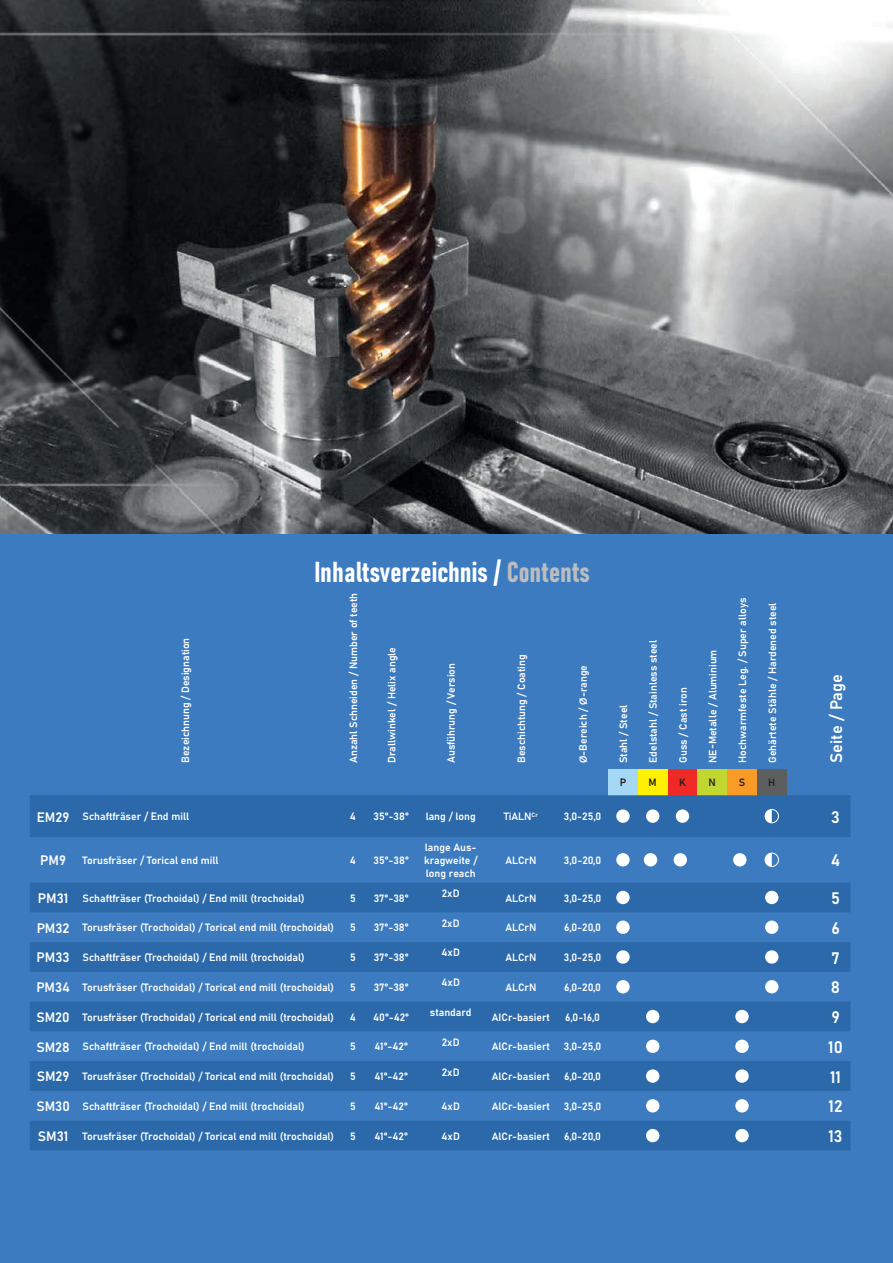
<style>
.page{position:relative;width:893px;height:1263px;background:#3c7bbf}
.page>*{position:absolute;margin:0;border:0;box-sizing:border-box;transform-origin:0 0}
.t1{font:28.5px "Bahnschrift";color:#fff}
.t2{font:16.5px "Bahnschrift";color:#fff}
.t3{font:10.5px/12.6px "Bahnschrift";color:#fff;text-align:justify}
.t4{font:10.5px "Bahnschrift";color:#231f20}
.s1{color:#bcbdc0}
.s2{font-family:"Myriad Pro";font-weight:600}
.s3{font-size:13.5px}
</style>
<div class="page">
<div style="left:608px;top:769px;width:30px;height:26px;background:#a5d8f4"></div>
<div style="left:638px;top:769px;width:30px;height:26px;background:#fff101"></div>
<div style="left:668px;top:769px;width:29px;height:26px;background:#ee2926"></div>
<div style="left:697px;top:769px;width:30px;height:26px;background:#c1d72f"></div>
<div style="left:727px;top:769px;width:30px;height:26px;background:#f89c27"></div>
<div style="left:757px;top:769px;width:30px;height:26px;background:#5c5f5f"></div>
<svg style="left:30px;top:795px;width:820px;height:355px;fill:#2b69aa"></svg>
<div style="left:616px;top:809px;width:14px;height:14px;background:#fff;border-radius:50%"></div>
<div style="left:646px;top:809px;width:13px;height:14px;background:#fff;border-radius:50%"></div>
<div style="left:676px;top:809px;width:13px;height:14px;background:#fff;border-radius:50%"></div>
<div style="left:765px;top:809px;width:14px;height:14px;border:1px solid #fff;border-radius:50%"></div>
<svg style="left:765px;top:809px;width:7px;height:14px"></svg>
<div style="left:616px;top:853px;width:14px;height:13px;background:#fff;border-radius:50%"></div>
<div style="left:644px;top:853px;width:13px;height:13px;background:#fff;border-radius:50%"></div>
<div style="left:674px;top:853px;width:13px;height:13px;background:#fff;border-radius:50%"></div>
<div style="left:733px;top:853px;width:13px;height:13px;background:#fff;border-radius:50%"></div>
<div style="left:765px;top:853px;width:14px;height:14px;border:1px solid #fff;border-radius:50%"></div>
<svg style="left:765px;top:853px;width:7px;height:13px"></svg>
<div style="left:616px;top:891px;width:14px;height:13px;background:#fff;border-radius:50%"></div>
<div style="left:765px;top:891px;width:13px;height:13px;background:#fff;border-radius:50%"></div>
<div style="left:616px;top:920px;width:14px;height:14px;background:#fff;border-radius:50%"></div>
<div style="left:765px;top:920px;width:13px;height:14px;background:#fff;border-radius:50%"></div>
<div style="left:616px;top:950px;width:14px;height:14px;background:#fff;border-radius:50%"></div>
<div style="left:765px;top:950px;width:13px;height:14px;background:#fff;border-radius:50%"></div>
<div style="left:616px;top:980px;width:14px;height:13px;background:#fff;border-radius:50%"></div>
<div style="left:765px;top:980px;width:13px;height:13px;background:#fff;border-radius:50%"></div>
<div style="left:646px;top:1010px;width:13px;height:13px;background:#fff;border-radius:50%"></div>
<div style="left:735px;top:1010px;width:14px;height:13px;background:#fff;border-radius:50%"></div>
<div style="left:646px;top:1039px;width:13px;height:14px;background:#fff;border-radius:50%"></div>
<div style="left:735px;top:1039px;width:14px;height:14px;background:#fff;border-radius:50%"></div>
<div style="left:646px;top:1069px;width:13px;height:14px;background:#fff;border-radius:50%"></div>
<div style="left:735px;top:1069px;width:14px;height:14px;background:#fff;border-radius:50%"></div>
<div style="left:646px;top:1099px;width:13px;height:13px;background:#fff;border-radius:50%"></div>
<div style="left:735px;top:1099px;width:14px;height:13px;background:#fff;border-radius:50%"></div>
<div style="left:646px;top:1129px;width:13px;height:13px;background:#fff;border-radius:50%"></div>
<div style="left:735px;top:1129px;width:14px;height:13px;background:#fff;border-radius:50%"></div>
<img style="left:0;top:0;width:893px;height:533px">
<p class="t3" style="left:178px;top:763px;width:127px;rotate:-90deg">Bezeichnung / Designation</p>
<h1 class="t1" style="left:315px;top:550px;width:276px">Inhaltsverzeichnis / <span class="s1">Contents</span></h1>
<p class="t3" style="left:346px;top:763px;width:172px;rotate:-90deg">Anzahl Schneiden / Number of teeth</p>
<p class="t3" style="left:385px;top:763px;width:117px;rotate:-90deg">Drallwinkel / Helix angle</p>
<p class="t3" style="left:444px;top:763px;width:101px;rotate:-90deg">Ausführung / Version</p>
<p class="t3" style="left:514px;top:763px;width:110px;rotate:-90deg">Beschichtung / Coating</p>
<p class="t3" style="left:576px;top:763px;width:99px;rotate:-90deg"><span class="s2">Ø</span>-Bereich / <span class="s2">Ø</span>-range</p>
<p class="t3" style="left:616px;top:763px;width:60px;rotate:-90deg">Stahl / Steel</p>
<p class="t3" style="left:646px;top:763px;width:125px;rotate:-90deg">Edelstahl / Stainless steel</p>
<p class="t3" style="left:676px;top:763px;width:77px;rotate:-90deg">Guss / Cast iron</p>
<p class="t3" style="left:706px;top:763px;width:115px;rotate:-90deg">NE-Metalle / Aluminium</p>
<p class="t3" style="left:735px;top:763px;width:167px;rotate:-90deg">Hochwarmfeste Leg. / Super alloys</p>
<p class="t3" style="left:765px;top:763px;width:162px;rotate:-90deg">Gehärtete Stähle / Hardened steel</p>
<p class="t4" style="left:620px;top:775px;width:8px">P</p>
<p class="t4" style="left:649px;top:775px;width:10px">M</p>
<p class="t4" style="left:679px;top:775px;width:8px">K</p>
<p class="t4" style="left:709px;top:775px;width:9px">N</p>
<p class="t4" style="left:739px;top:775px;width:8px">S</p>
<p class="t4" style="left:768px;top:775px;width:9px">H</p>
<h2 class="t2" style="left:824px;top:763px;width:90px;rotate:-90deg">Seite / Page</h2>
<p class="t3" style="left:37px;top:810px;width:154px"><span class="s3">EM29</span> Schaftfräser / End mill</p>
<p class="t3" style="left:350px;top:810px;width:7px">4</p>
<p class="t3" style="left:373px;top:810px;width:37px">35°-38°</p>
<p class="t3" style="left:426px;top:810px;width:52px">lang / long</p>
<p class="t3" style="left:504px;top:810px;width:36px">TiALN<sup>Cr</sup></p>
<p class="t3" style="left:564px;top:810px;width:39px">3,0-25,0</p>
<h2 class="t2" style="left:831px;top:804px;width:10px">3</h2>
<p class="t3" style="left:40px;top:853px;width:180px"><span class="s3">PM9</span> Torusfräser / Torical end mill</p>
<p class="t3" style="left:350px;top:853px;width:7px">4</p>
<p class="t3" style="left:373px;top:853px;width:37px">35°-38°</p>
<p class="t3" style="left:424px;top:841px;width:55px">lange Aus&shy;kragweite / long reach</p>
<p class="t3" style="left:505px;top:853px;width:32px">ALCrN</p>
<p class="t3" style="left:564px;top:853px;width:39px">3,0-20,0</p>
<h2 class="t2" style="left:831px;top:848px;width:11px">4</h2>
<p class="t3" style="left:38px;top:891px;width:268px"><span class="s3">PM31</span> Schaftfräser (Trochoidal) / End mill (trochoidal)</p>
<p class="t3" style="left:350px;top:891px;width:7px">5</p>
<p class="t3" style="left:374px;top:891px;width:36px">37°-38°</p>
<p class="t3" style="left:442px;top:886px;width:19px">2xD</p>
<p class="t3" style="left:505px;top:891px;width:32px">ALCrN</p>
<p class="t3" style="left:564px;top:891px;width:39px">3,0-25,0</p>
<h2 class="t2" style="left:831px;top:886px;width:10px">5</h2>
<p class="t3" style="left:37px;top:921px;width:299px"><span class="s3">PM32</span> Torusfräser (Trochoidal) / Torical end mill (trochoidal)</p>
<p class="t3" style="left:350px;top:921px;width:7px">5</p>
<p class="t3" style="left:374px;top:921px;width:36px">37°-38°</p>
<p class="t3" style="left:442px;top:916px;width:19px">2xD</p>
<p class="t3" style="left:505px;top:921px;width:32px">ALCrN</p>
<p class="t3" style="left:564px;top:921px;width:39px">6,0-20,0</p>
<h2 class="t2" style="left:831px;top:915px;width:10px">6</h2>
<p class="t3" style="left:37px;top:950px;width:270px"><span class="s3">PM33</span> Schaftfräser (Trochoidal) / End mill (trochoidal)</p>
<p class="t3" style="left:350px;top:950px;width:7px">5</p>
<p class="t3" style="left:374px;top:950px;width:36px">37°-38°</p>
<p class="t3" style="left:442px;top:946px;width:20px">4xD</p>
<p class="t3" style="left:505px;top:950px;width:32px">ALCrN</p>
<p class="t3" style="left:564px;top:950px;width:39px">3,0-25,0</p>
<h2 class="t2" style="left:831px;top:945px;width:10px">7</h2>
<p class="t3" style="left:36px;top:980px;width:299px"><span class="s3">PM34</span> Torusfräser (Trochoidal) / Torical end mill (trochoidal)</p>
<p class="t3" style="left:350px;top:980px;width:7px">5</p>
<p class="t3" style="left:374px;top:980px;width:36px">37°-38°</p>
<p class="t3" style="left:442px;top:975px;width:20px">4xD</p>
<p class="t3" style="left:505px;top:980px;width:32px">ALCrN</p>
<p class="t3" style="left:564px;top:980px;width:39px">6,0-20,0</p>
<h2 class="t2" style="left:831px;top:975px;width:11px">8</h2>
<p class="t3" style="left:37px;top:1010px;width:299px"><span class="s3">SM20</span> Torusfräser (Trochoidal) / Torical end mill (trochoidal)</p>
<p class="t3" style="left:350px;top:1010px;width:7px">4</p>
<p class="t3" style="left:373px;top:1010px;width:37px">40°-42°</p>
<p class="t3" style="left:430px;top:1005px;width:43px">standard</p>
<p class="t3" style="left:492px;top:1010px;width:60px">AICr-basiert</p>
<p class="t3" style="left:565px;top:1010px;width:36px">6,0-16,0</p>
<h2 class="t2" style="left:831px;top:1005px;width:10px">9</h2>
<p class="t3" style="left:37px;top:1040px;width:270px"><span class="s3">SM28</span> Schaftfräser (Trochoidal) / End mill (trochoidal)</p>
<p class="t3" style="left:350px;top:1040px;width:7px">5</p>
<p class="t3" style="left:375px;top:1040px;width:35px">41°-42°</p>
<p class="t3" style="left:442px;top:1035px;width:19px">2xD</p>
<p class="t3" style="left:492px;top:1040px;width:60px">AlCr-basiert</p>
<p class="t3" style="left:564px;top:1040px;width:39px">3,0-25,0</p>
<h2 class="t2" style="left:828px;top:1034px;width:16px">10</h2>
<p class="t3" style="left:37px;top:1069px;width:299px"><span class="s3">SM29</span> Torusfräser (Trochoidal) / Torical end mill (trochoidal)</p>
<p class="t3" style="left:350px;top:1069px;width:7px">5</p>
<p class="t3" style="left:375px;top:1069px;width:35px">41°-42°</p>
<p class="t3" style="left:442px;top:1065px;width:19px">2xD</p>
<p class="t3" style="left:492px;top:1069px;width:60px">AlCr-basiert</p>
<p class="t3" style="left:564px;top:1069px;width:39px">6,0-20,0</p>
<h2 class="t2" style="left:830px;top:1064px;width:12px">11</h2>
<p class="t3" style="left:37px;top:1099px;width:270px"><span class="s3">SM30</span> Schaftfräser (Trochoidal) / End mill (trochoidal)</p>
<p class="t3" style="left:350px;top:1099px;width:7px">5</p>
<p class="t3" style="left:375px;top:1099px;width:35px">41°-42°</p>
<p class="t3" style="left:442px;top:1099px;width:20px">4xD</p>
<p class="t3" style="left:492px;top:1099px;width:60px">AlCr-basiert</p>
<p class="t3" style="left:564px;top:1099px;width:39px">3,0-25,0</p>
<h2 class="t2" style="left:829px;top:1094px;width:16px">12</h2>
<p class="t3" style="left:38px;top:1129px;width:298px"><span class="s3">SM31</span> Torusfräser (Trochoidal) / Torical end mill (trochoidal)</p>
<p class="t3" style="left:350px;top:1129px;width:7px">5</p>
<p class="t3" style="left:375px;top:1129px;width:35px">41°-42°</p>
<p class="t3" style="left:442px;top:1129px;width:20px">4xD</p>
<p class="t3" style="left:492px;top:1129px;width:60px">AlCr-basiert</p>
<p class="t3" style="left:564px;top:1129px;width:39px">6,0-20,0</p>
<h2 class="t2" style="left:828px;top:1124px;width:16px">13</h2>
</div>
